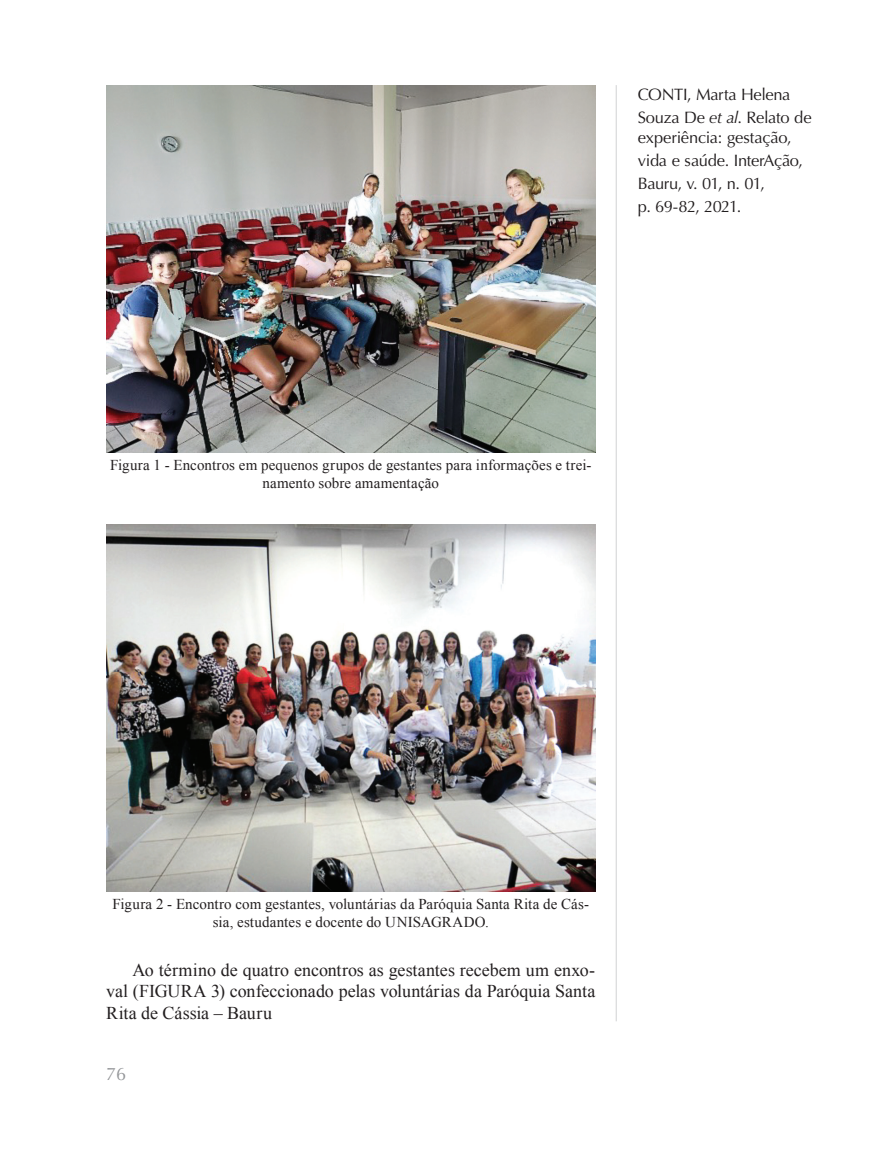
<style>
.page{position:relative;width:893px;height:1149px;background:#fff}
.page>*{position:absolute;margin:0;border:0;box-sizing:border-box;transform-origin:0 0}
.t1{font:18px/21.6px "Times New Roman";color:#231f20;text-align:justify}
.t2{font:18px "Optima";color:#939598}
.t3{font:16.5px/23.1px "Optima";letter-spacing:-.02em;color:#211d1e}
.t4{font:15px/18px "Times New Roman";letter-spacing:.005em;color:#231f20;text-align:center}
.s1{font-style:italic}
</style>
<div class="page">
<hr style="left:616px;top:85px;width:1px;height:935px;background:#d1d2d4">
<img style="left:106px;top:85px;width:489px;height:367px">
<img style="left:106px;top:524px;width:489px;height:366px">
<p class="t3" style="left:638px;top:83px;width:175px">CONTI, Marta Helena<br>Souza De <span class="s1">et al</span>. Relato de</p>
<p class="t3" style="left:638px;top:126px;width:167px">experiência: gestação, vida e saúde. InterAção,<br>Bauru, v. 01, n. 01,<br>p. 69-82, 2021.</p>
<p class="t4" style="left:110px;top:455px;width:483px">Figura 1 - Encontros em pequenos grupos de gestantes para informações e trei&shy;namento sobre amamentação</p>
<p class="t4" style="left:113px;top:894px;width:478px">Figura 2 - Encontro com gestantes, voluntárias da Paróquia Santa Rita de Cás&shy;sia, estudantes e docente do UNISAGRADO.</p>
<p class="t1" style="left:106px;top:958px;width:490px;text-indent:26px">Ao término de quatro encontros as gestantes recebem um enxo&shy;val (FIGURA 3) confeccionado pelas voluntárias da Paróquia Santa Rita de Cássia – Bauru</p>
<p class="t2" style="left:106px;top:1063px;width:22px">76</p>
</div>
